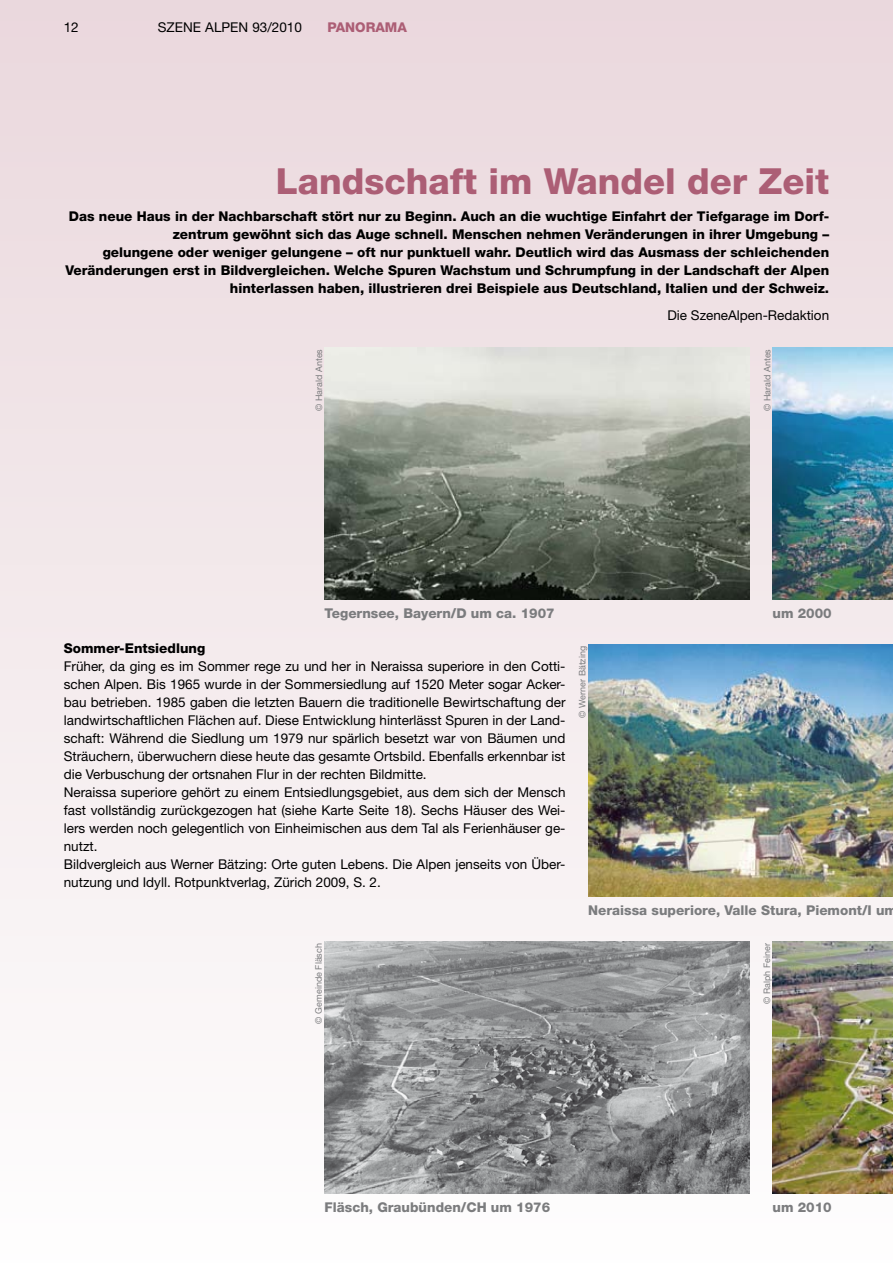
<style>
.page{position:relative;width:893px;height:1263px;background:#fff}
.page>*{position:absolute;margin:0;border:0;box-sizing:border-box;transform-origin:0 0}
.t1{font:800 36px "Helvetica Neue LT";color:#ac5e75}
.t2{font:13.5px/18px "Helvetica Neue LT";color:#000}
.t3{font:800 13.5px/18px "Helvetica Neue LT";color:#000;text-align:right}
.t4{font:800 13.5px "Helvetica Neue LT";color:#7b7c7e}
.t5{font:800 13.5px "Helvetica Neue LT";color:#ac5e75}
.t6{font:9px "Helvetica Neue LT";color:#7b7c7e}
</style>
<div class="page">
<div style="left:0;top:0;width:893px;height:1263px;background:linear-gradient(to bottom,#ead7dc,#fdfdfd)"></div>
<svg style="left:892px;top:0;width:1px;height:1263px"></svg>
<img style="left:325px;top:347px;width:425px;height:252px">
<img style="left:772px;top:347px;width:121px;height:252px">
<img style="left:588px;top:644px;width:305px;height:252px">
<img style="left:325px;top:941px;width:425px;height:252px">
<img style="left:772px;top:941px;width:121px;height:252px">
<p class="t2" style="left:64px;top:18px;width:17px">12</p>
<p class="t2" style="left:158px;top:18px;width:146px">SZENE ALPEN 93/2010</p>
<p class="t5" style="left:327px;top:19px;width:81px">PANORAMA</p>
<h1 class="t1" style="left:276px;top:160px;width:555px">Landschaft im Wandel der Zeit</h1>
<p class="t3" style="left:66px;top:207px;width:765px">Das neue Haus in der Nachbarschaft stört nur zu Beginn. Auch an die wuchtige Einfahrt der Tiefgarage im Dorf&shy;zentrum gewöhnt sich das Auge schnell. Menschen nehmen Veränderungen in ihrer Umgebung –<br>gelungene oder weniger gelungene – oft nur punktuell wahr. Deutlich wird das Ausmass der schleichenden Veränderungen erst in Bildvergleichen. Welche Spuren Wachstum und Schrumpfung in der Landschaft der Alpen hinterlassen haben, illustrieren drei Beispiele aus Deutschland, Italien und der Schweiz.</p>
<p class="t2" style="left:667px;top:306px;width:163px">Die SzeneAlpen-Redaktion</p>
<p class="t6" style="left:314px;top:411px;width:64px;rotate:-90deg">© Harald Antes</p>
<p class="t6" style="left:762px;top:411px;width:64px;rotate:-90deg">© Harald Antes</p>
<p class="t4" style="left:325px;top:605px;width:232px">Tegernsee, Bayern/D um ca. 1907</p>
<p class="t3" style="left:64px;top:639px;width:143px">Sommer-Entsiedlung</p>
<p class="t2" style="left:64px;top:657px;width:503px">Früher, da ging es im Sommer rege zu und her in Neraissa superiore in den Cotti&shy;schen Alpen. Bis 1965 wurde in der Sommersiedlung auf 1520 Meter sogar Acker&shy;bau betrieben. 1985 gaben die letzten Bauern die traditionelle Bewirtschaftung der landwirtschaftlichen Flächen auf. Diese Entwicklung hinterlässt Spuren in der Land&shy;schaft: Während die Siedlung um 1979 nur spärlich besetzt war von Bäumen und Sträuchern, überwuchern diese heute das gesamte Ortsbild. Ebenfalls erkennbar ist die Verbuschung der ortsnahen Flur in der rechten Bildmitte.<br>Neraissa superiore gehört zu einem Entsiedlungsgebiet, aus dem sich der Mensch fast vollständig zurückgezogen hat (siehe Karte Seite 18). Sechs Häuser des Wei&shy;lers werden noch gelegentlich von Einheimischen aus dem Tal als Ferienhäuser ge&shy;nutzt.<br>Bildvergleich aus Werner Bätzing: Orte guten Lebens. Die Alpen jenseits von Über&shy;nutzung und Idyll. Rotpunktverlag, Zürich 2009, S. 2.</p>
<p class="t6" style="left:313px;top:1023px;width:82px;rotate:-90deg">© Gemeinde Fläsch</p>
<p class="t6" style="left:577px;top:718px;width:73px;rotate:-90deg">© Werner Bätzing</p>
<p class="t4" style="left:772px;top:605px;width:61px">um 2000</p>
<p class="t4" style="left:588px;top:902px;width:310px">Neraissa superiore, Valle Stura, Piemont/I um</p>
<p class="t6" style="left:762px;top:1004px;width:62px;rotate:-90deg">© Ralph Feiner</p>
<p class="t4" style="left:325px;top:1199px;width:227px">Fläsch, Graubünden/CH um 1976</p>
<p class="t4" style="left:772px;top:1199px;width:61px">um 2010</p>
</div>
